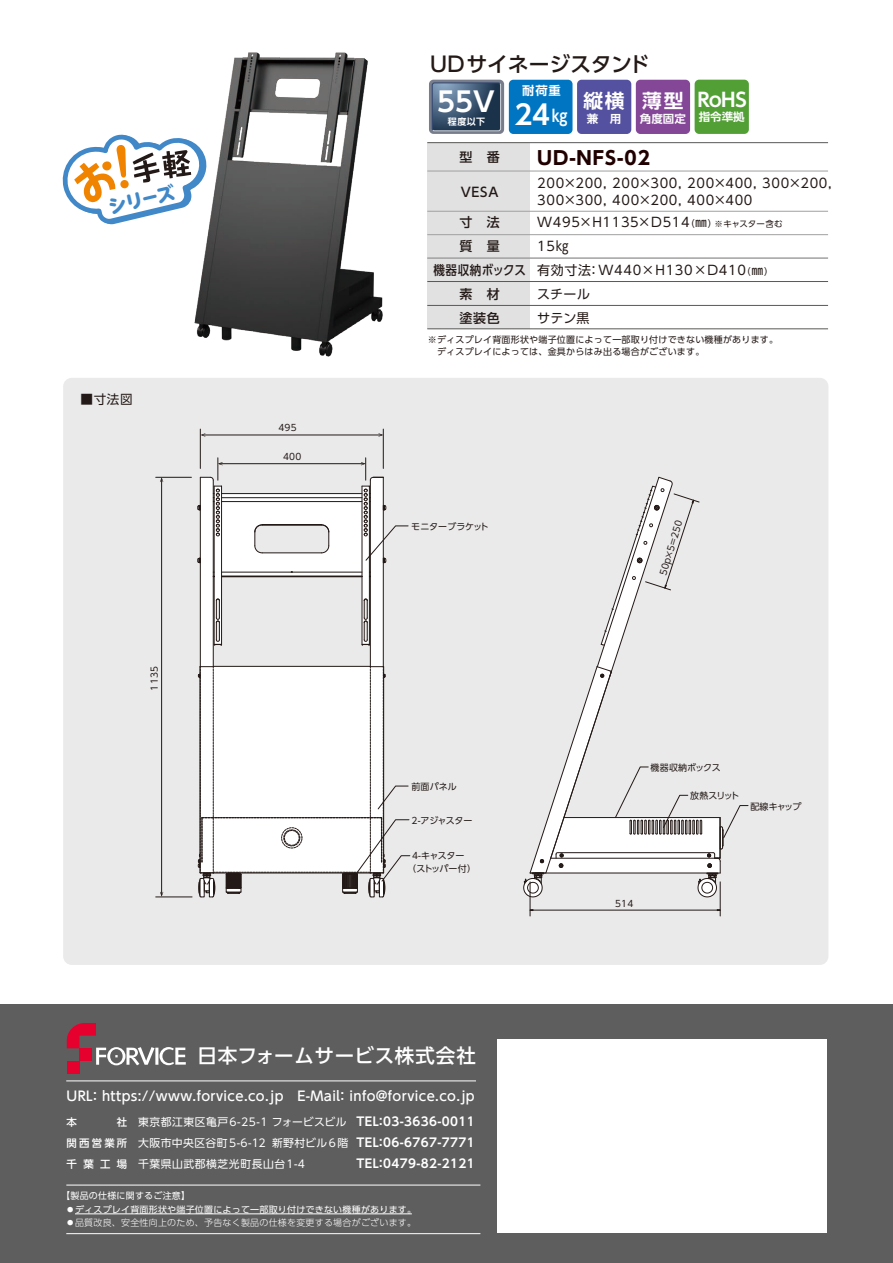
<style>
.page{position:relative;width:893px;height:1263px;background:#fff}
.page>*{position:absolute;margin:0;border:0;box-sizing:border-box;transform-origin:0 0}
.t1{font:700 27.15px "UD Shin Go Pro De";color:#fff}
.t2{font:500 20.85px "UD Shin Go Pro";color:#231916}
.t3{font:500 19.5px "UD Shin Go Pro";letter-spacing:.035em;color:#fff}
.t4{font:700 19.2px "UD Shin Go Pro De";letter-spacing:-.01em;color:#fff}
.t5{font:700 18.6px "UD Shin Go Pro";letter-spacing:.05em;color:#200001}
.t6{font:800 18.3px "UD Shin M Go Pro";color:#4188c8}
.t7{font:500 13.2px "UD Shin Go Pro";letter-spacing:.03em;color:#fff}
.t8{font:13.05px/24px "UD Shin Go Pro";letter-spacing:.05em;color:#231916}
.t9{font:500 13.05px/24px "UD Shin Go Pro";letter-spacing:.05em;color:#231916;text-align:center}
.t10{font:12.6px "UD Shin Go Pro";color:#231916}
.t11{font:700 12px/21px "UD Shin Go Pro De";letter-spacing:.035em;color:#fff;text-align:justify}
.t12{font:700 11.1px "UD Shin Go Pro De";color:#fff}
.t13{font:10.8px/21px "UD Shin Go Pro";letter-spacing:.05em;color:#fff}
.t14{font:500 10.35px/21px "UD Shin Go Pro";letter-spacing:.215em;color:#fff;text-align:justify}
.t15{font:9px/12px "UD Shin Go Pro";letter-spacing:.025em;color:#231916}
.t16{font:9px "UD Shin Go Pro";letter-spacing:.025em;color:#fff}
.t17{font:300 9px "UD Shin Go Pro";letter-spacing:.025em;color:#fff}
.t18{font:9px/12.5px "UD Shin Go Pro";letter-spacing:-.085em;color:#231916}
.t19{font:9px "UD Shin Go Pro";letter-spacing:-.005em;color:#231916}
.t20{font:9px "UD Shin Go Pro";color:#231916}
.t21{font:700 9px "UD Shin Go Pro De";color:#fff}
.s1{font-size:15.9px}
.s2{font-size:9.3px}
.s3{font-size:12px}
.s4{font-size:8.4px}
.s5{font-weight:300}
</style>
<div class="page">
<div style="left:63px;top:378px;width:765px;height:587px;background:#eaeaea;border-radius:9px"></div>
<img style="left:194px;top:52px;width:370px;height:305px">
<div style="left:509px;top:80px;width:63px;height:54px;background:#0075c2;border-radius:5px"></div>
<div style="left:427px;top:143px;width:103px;height:186px;background:#e1e1e2"></div>
<hr style="left:427px;top:211px;width:401px;height:1px;background:#a0a0a1">
<hr style="left:427px;top:171px;width:401px;height:1px;background:#a0a0a1">
<hr style="left:427px;top:234px;width:401px;height:1px;background:#a0a0a1">
<hr style="left:427px;top:258px;width:401px;height:1px;background:#a0a0a1">
<hr style="left:427px;top:281px;width:401px;height:1px;background:#595857">
<hr style="left:427px;top:305px;width:401px;height:1px;background:#595857">
<hr style="left:427px;top:329px;width:401px;height:1px;background:#595857">
<hr style="left:427px;top:142px;width:401px;height:1px;background:#595857">
<div style="left:429px;top:80px;width:75px;height:54px;background:#777d8a;border-radius:5px"></div>
<svg style="left:431px;top:82px;width:70px;height:50px;background:#435b75"></svg>
<div style="left:577px;top:80px;width:54px;height:54px;background:#5551a1;border-radius:5px"></div>
<div style="left:695px;top:80px;width:54px;height:54px;background:#52a035;border-radius:5px"></div>
<div style="left:636px;top:80px;width:54px;height:54px;background:#844798;border-radius:5px"></div>
<hr style="left:202px;top:435px;width:180px;height:1px;background:#231916">
<svg style="left:201px;top:433px;width:4px;height:4px"></svg>
<svg style="left:378px;top:433px;width:5px;height:4px"></svg>
<hr style="left:161px;top:479px;width:1px;height:416px;background:#231916">
<svg style="left:160px;top:892px;width:3px;height:5px"></svg>
<hr style="left:530px;top:882px;width:1px;height:34px;background:#231916">
<hr style="left:533px;top:910px;width:184px;height:1px;background:#231916">
<svg style="left:62px;top:132px;width:144px;height:93px"></svg>
<hr style="left:200px;top:429px;width:1px;height:39px;background:#231916">
<hr style="left:383px;top:429px;width:1px;height:39px;background:#231916">
<svg style="left:197px;top:458px;width:552px;height:440px"></svg>
<hr style="left:156px;top:477px;width:35px;height:1px;background:#231916">
<hr style="left:156px;top:897px;width:36px;height:1px;background:#231916">
<div style="left:0;top:1005px;width:893px;height:258px;background:#5f5e5e"></div>
<hr style="left:66px;top:1233px;width:414px;height:1px;background:#fff">
<hr style="left:66px;top:1185px;width:414px;height:1px;background:#fff">
<div style="left:67px;top:1061px;width:12px;height:13px;background:#e6002d"></div>
<svg style="left:67px;top:1023px;width:119px;height:42px"></svg>
<hr style="left:66px;top:1080px;width:410px;height:1px;background:#fff">
<div style="left:497px;top:1039px;width:329px;height:193px;background:#fff"></div>
<hr style="left:75px;top:1213px;width:337px;height:1px;background:#fff">
<h3 class="t6" style="left:105px;top:193px;width:69px;rotate:-13deg">シリーズ</h3>
<h3 class="t10" style="left:80px;top:389px;width:54px">■寸法図</h3>
<p class="t15" style="left:148px;top:690px;width:26px;rotate:-90deg">1135</p>
<p class="t15" style="left:278px;top:421px;width:20px">495</p>
<p class="t15" style="left:283px;top:451px;width:20px">400</p>
<h2 class="t2" style="left:430px;top:47px;width:221px">UDサイネージスタンド</h2>
<h1 class="t1" style="left:514px;top:92px;width:55px">24<span class="s1">㎏</span></h1>
<h3 class="t11" style="left:522px;top:80px;width:40px">耐荷重</h3>
<h1 class="t1" style="left:437px;top:80px;width:59px">55V</h1>
<h3 class="t4" style="left:584px;top:85px;width:43px">縦横</h3>
<p class="t12" style="left:587px;top:110px;width:36px">兼　用</p>
<p class="t12" style="left:699px;top:108px;width:47px">指令準拠</p>
<h3 class="t4" style="left:642px;top:84px;width:106px">薄型 RoHS</h3>
<p class="t12" style="left:640px;top:110px;width:47px">角度固定</p>
<p class="t21" style="left:448px;top:114px;width:39px">程度以下</p>
<h3 class="t9" style="left:459px;top:145px;width:42px">型　番</h3>
<h3 class="t9" style="left:461px;top:179px;width:39px">VESA</h3>
<h3 class="t9" style="left:433px;top:209px;width:94px">寸　法<br>質　量<br>機器収納ボックス素　材<br>塗装色</h3>
<h3 class="t5" style="left:537px;top:142px;width:114px">UD-NFS-02</h3>
<h3 class="t8" style="left:537px;top:175px;width:296px;line-height:16.5px">200×200, 200×300, 200×400, 300×200,<br>300×300, 400×200, 400×400</h3>
<h3 class="t8" style="left:537px;top:210px;width:247px">W495×H1135×D514<span class="s2">（</span><span class="s3">㎜</span><span class="s2">）</span><span class="s4">※キャスター含む<br></span>15㎏<br>有効寸法：W440×H130×D410<span class="s2">（</span><span class="s3">㎜</span><span class="s2">）</span>スチール<br>サテン黒</h3>
<p class="t15" style="left:428px;top:333px;width:352px">※ディスプレイ背面形状や端子位置によって一部取り付けできない機種があります。　ディスプレイによっては、金具からはみ出る場合がございます。</p>
<p class="t19" style="left:411px;top:519px;width:79px">モニターブラケット</p>
<p class="t15" style="left:411px;top:780px;width:47px">前面パネル</p>
<p class="t15" style="left:412px;top:814px;width:63px">2-アジャスター</p>
<p class="t18" style="left:407px;top:849px;width:70px;text-indent:5px">4-キャスター<br>（ストッパー付）</p>
<p class="t15" style="left:657px;top:573px;width:59px;rotate:-73deg">50ｐ×5＝250</p>
<p class="t20" style="left:651px;top:760px;width:72px">機器収納ボックス</p>
<p class="t15" style="left:690px;top:789px;width:51px">放熱スリット</p>
<p class="t15" style="left:750px;top:800px;width:53px">配線キャップ</p>
<p class="t15" style="left:615px;top:897px;width:20px">514</p>
<h3 class="t3" style="left:198px;top:1040px;width:280px">日本フォームサービス株式会社</h3>
<h3 class="t7" style="left:67px;top:1085px;width:410px">URL： https://www.forvice.co.jp　E-Mail： info@forvice.co.jp</h3>
<p class="t14" style="left:67px;top:1112px;width:12px">本</p>
<p class="t14" style="left:67px;top:1112px;width:62px;text-indent:50px">社関西営業所千葉工場</p>
<p class="t13" style="left:138px;top:1111px;width:211px">東京都江東区亀戸6-25-1 フォービスビル大阪市中央区谷町5-6-12 新野村ビル6階千葉県山武郡横芝光町長山台1-4</p>
<h3 class="t11" style="left:356px;top:1111px;width:120px">TEL:03-3636-0011<br>TEL:06-6767-7771<br>TEL:0479-82-2121</h3>
<p class="t16" style="left:61px;top:1189px;width:135px">【製品の仕様に関するご注意】　</p>
<p class="t16" style="left:66px;top:1202px;width:352px"><span class="s5">●</span>ディスプレイ背面形状や端子位置によって一部取り付けできない機種があります。</p>
<p class="t17" style="left:66px;top:1216px;width:352px">●品質改良、安全性向上のため、予告なく製品の仕様を変更する場合がございます。</p>
</div>
